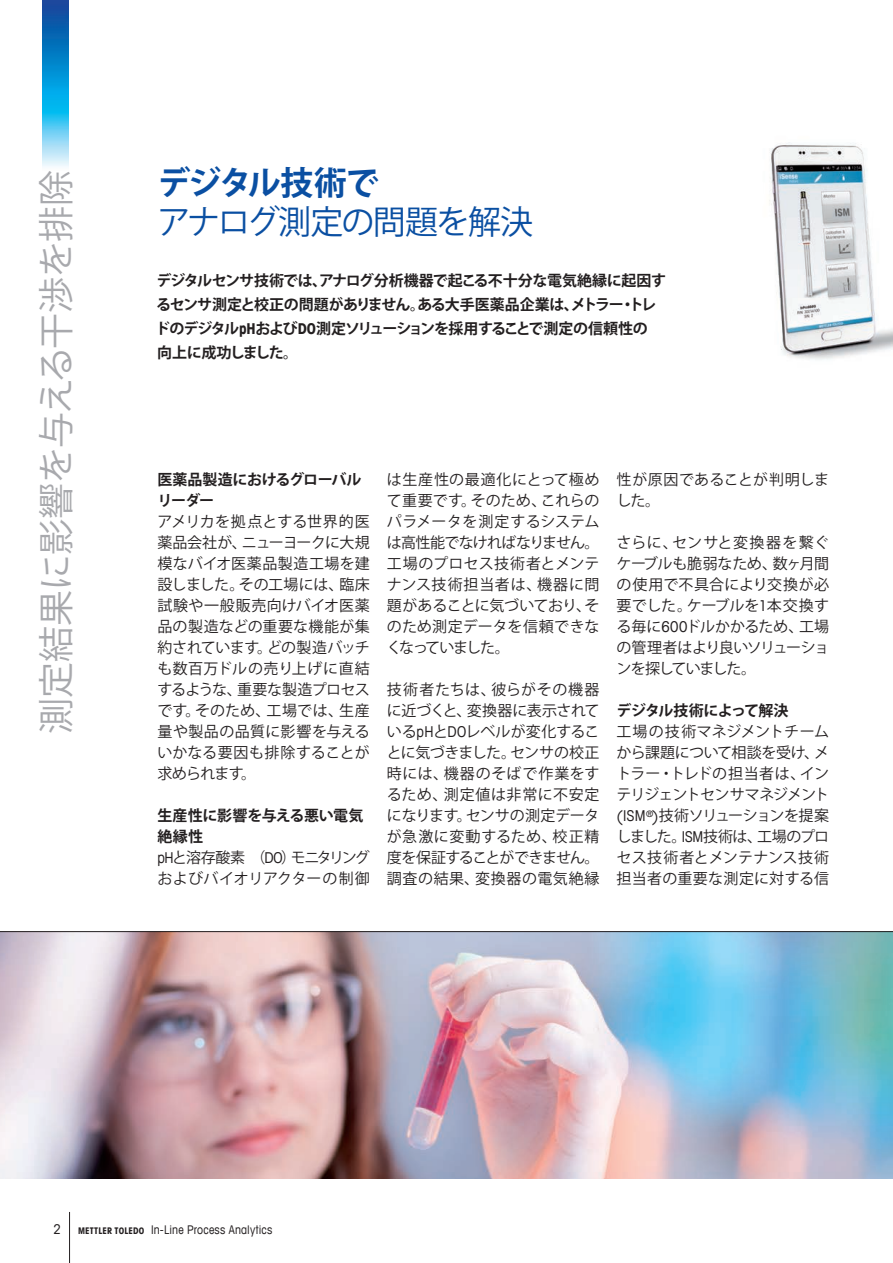
<style>
.page{position:relative;width:893px;height:1263px;background:#fff}
.page>*{position:absolute;margin:0;border:0;box-sizing:border-box;transform-origin:0 0}
.t1{font:36px "Koz Go Pro";letter-spacing:-.01em;color:#a8a9ad}
.t2{font:33px "Koz Go Pro";letter-spacing:-.05em;color:#0a4fa2}
.t3{font:700 33px "Koz Go Pro";letter-spacing:-.04em;color:#0a4fa2}
.t4{font:15px/21px "Koz Go Pro";color:#231f20;text-align:justify}
.t5{font:700 15px/24px "Koz Go Pro";letter-spacing:-.04em;color:#231f20}
.t6{font:15px/21px "Koz Go Pro";letter-spacing:-.02em;color:#231f20}
.t7{font:condensed 13.5px "Avant Garde Com";color:#231f20}
.t8{font:condensed 12px "Avant Garde Com";letter-spacing:.015em;color:#231f20}
.s1{font-family:"Avant Garde Com";font-stretch:condensed}
.s2{font-weight:700}
.s3{font-family:"Avant Garde Com";font-stretch:condensed;font-size:16.5px}
.s4{font-family:"Avant Garde";font-weight:700;font-size:9px}
</style>
<div class="page">
<hr style="left:69px;top:1212px;width:1px;height:51px;background:#231f20">
<img style="left:43px;top:0;width:25px;height:167px">
<img style="left:769px;top:142px;width:124px;height:218px">
<img style="left:0;top:932px;width:893px;height:246px">
<hr style="left:0;top:931px;width:893px;height:1px;background:#231f20">
<h1 class="t1" style="left:33px;top:734px;width:566px;rotate:-90deg">測定結果に影響を与える干渉を排除</h1>
<h2 class="t3" style="left:157px;top:161px;width:223px">デジタル技術で</h2>
<h2 class="t2" style="left:157px;top:200px;width:377px">アナログ測定の問題を解決</h2>
<p class="t5" style="left:155px;top:270px;width:512px">デジタルセンサ技術では、アナログ分析機器で起こる不十分な電気絶縁に起因するセンサ測定と校正の問題がありません。ある大手医薬品企業は、メトラー・トレドのデジタル<span class="s1">pH</span>および<span class="s1">DO</span>測定ソリューションを採用することで測定の信頼性の向上に成功しました。</p>
<p class="t5" style="left:157px;top:470px;width:206px;line-height:21px">医薬品製造におけるグローバルリーダー</p>
<p class="t4" style="left:157px;top:511px;width:214px">アメリカを拠点とする世界的医薬品会社が、ニューヨークに大規模なバイオ医薬品製造工場を建設しました。その工場には、臨床試験や一般販売向けバイオ医薬品の製造などの重要な機能が集約されています。どの製造バッチも数百万ドルの売り上げに直結するような、重要な製造プロセスです。そのため、工場では、生産量や製品の品質に影響を与えるいかなる要因も排除することが求められます。</p>
<p class="t6" style="left:157px;top:805px;width:214px"><span class="s2">生産性に影響を与える悪い電気絶縁性<br></span><span class="s1">pH</span>と溶存酸素（<span class="s1">DO</span>）モニタリングおよびバイオリアクターの制御</p>
<p class="t4" style="left:387px;top:469px;width:214px">は生産性の最適化にとって極めて重要です。そのため、これらのパラメータを測定するシステムは高性能でなければなりません。工場のプロセス技術者とメンテナンス技術担当者は、機器に問題があることに気づいており、そのため測定データを信頼できなくなっていました。</p>
<p class="t4" style="left:387px;top:679px;width:214px">技術者たちは、彼らがその機器に近づくと、変換器に表示されている<span class="s1">pH</span>と<span class="s1">DO</span>レベルが変化することに気づきました。センサの校正時には、機器のそばで作業をするため、測定値は非常に不安定になります。センサの測定データが急激に変動するため、校正精度を保証することができません。調査の結果、変換器の電気絶縁</p>
<p class="t4" style="left:617px;top:469px;width:214px">性が原因であることが判明しました。</p>
<p class="t4" style="left:617px;top:532px;width:214px">さらに、センサと変換器を繋ぐケーブルも脆弱なため、数ヶ月間の使用で不具合により交換が必要でした。ケーブルを<span class="s1">1</span>本交換する毎に<span class="s1">600</span>ドルかかるため、工場の管理者はより良いソリューションを探していました。</p>
<p class="t5" style="left:617px;top:700px;width:173px">デジタル技術によって解決</p>
<p class="t4" style="left:617px;top:721px;width:214px">工場の技術マネジメントチームから課題について相談を受け、メトラー・トレドの担当者は、インテリジェントセンサマネジメント<span class="s3">(</span><span class="s1">ISM</span><sup>®</sup><span class="s3">)</span>技術ソリューションを提案しました。<span class="s1">ISM</span>技術は、工場のプロセス技術者とメンテナンス技術担当者の重要な測定に対する信</p>
<p class="t7" style="left:53px;top:1221px;width:9px">2</p>
<p class="t8" style="left:78px;top:1223px;width:196px"><span class="s4">METTLER TOLEDO</span> In-Line Process Analytics</p>
</div>
